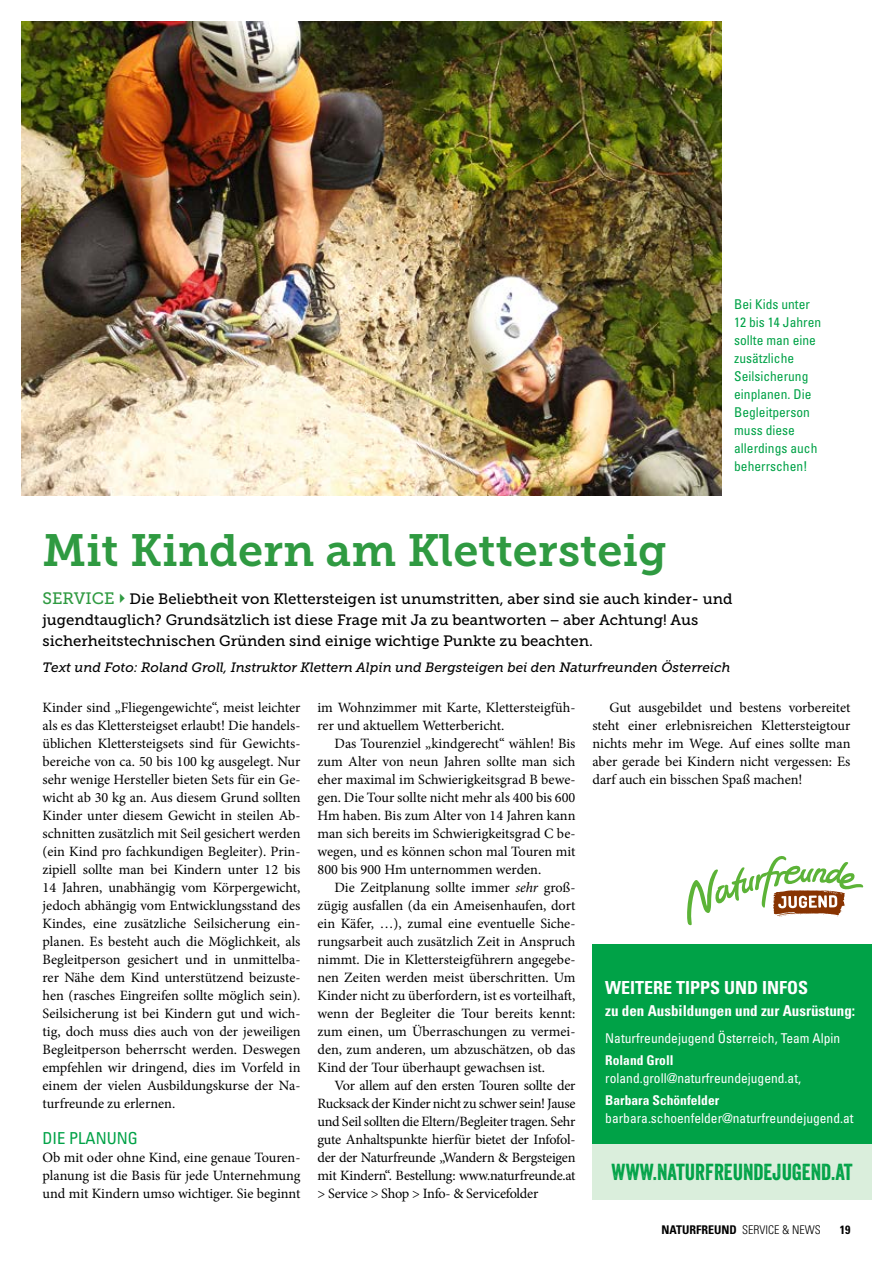
<style>
.page{position:relative;width:893px;height:1263px;background:#fff}
.page>*{position:absolute;margin:0;border:0;box-sizing:border-box;transform-origin:0 0}
.Headline_32pt___1_Se{font:45px "Museo Slab 700";color:#2f9a41}
.t1{font:22.5px "Veneer";color:#00a247}
.Kasten_Headline{font:700 condensed 18px "Univers";color:#fff}
.zwiti{font:condensed 16.5px "Univers";color:#00a247}
.Intro__1_Seite{font:15px/21px "Museo Slab 500";color:#000}
.Kasten_copy{font:700 condensed 15px "Univers";color:#fff}
.copy_mit_einzug{font:14.25px/18px "Minion Pro";letter-spacing:-.005em;color:#000;text-align:justify}
.copy{font:14.25px/18px "Minion Pro";color:#000;text-align:justify}
.Bildtext{font:condensed 13.5px/18px "Univers";color:#00a247}
.t2{font:condensed 13.5px "Univers";color:#fff}
.Autor_Foto{font:italic 13.5px "Museo Slab 500";color:#000}
.t3{font:700 condensed 13.5px "Univers";color:#fff}
.t4{font:300 condensed 12px "Univers";color:#000}
.t5{font:700 condensed 12px "Univers";color:#000}
.s1{font-size:16.5px;color:#2f9a41}
.s2{color:#2f9a41}
.s3{font-style:italic}
.s4{font-weight:700}
</style>
<div class="page">
<img style="left:21px;top:21px;width:700px;height:475px">
<div style="left:592px;top:944px;width:280px;height:204px;background:#00a247"></div>
<svg style="left:687px;top:856px;width:176px;height:69px"></svg>
<div style="left:592px;top:1144px;width:280px;height:55px;background:#daeedc"></div>
<p class="Bildtext" style="left:734px;top:295px;width:88px">Bei Kids unter<br>12 bis 14 Jahren sollte man eine zusätzliche<br>Seilsicherung einplanen. Die<br>Begleitperson muss diese allerdings auch beherrschen!</p>
<p class="Headline_32pt___1_Se" style="left:43px;top:524px;width:626px">Mit Kindern am Klettersteig</p>
<p class="Intro__1_Seite" style="left:43px;top:588px;width:692px"><span class="s1">SERVICE</span><span class="s2">✔</span>Die Beliebtheit von Klettersteigen ist unumstritten, aber sind sie auch kinder- und jugendtauglich? Grundsätzlich ist diese Frage mit Ja zu beantworten − aber Achtung! Aus sicherheitstechnischen Gründen sind einige wichtige Punkte zu beachten.</p>
<p class="Autor_Foto" style="left:43px;top:660px;width:689px">Text und Foto: Roland Groll, Instruktor Klettern Alpin und Bergsteigen bei den Naturfreunden Österreich</p>
<p class="copy" style="left:317px;top:698px;width:259px">im Wohnzimmer mit Karte, Klettersteigfüh&shy;rer und aktuellem Wetterbericht.</p>
<p class="copy_mit_einzug" style="left:317px;top:734px;width:259px;text-indent:17px">Das Tourenziel „kindgerecht“ wählen! Bis zum Alter von neun Jahren sollte man sich eher maximal im Schwierigkeitsgrad B bewe&shy;gen. Die Tour sollte nicht mehr als 400 bis 600<br>Hm haben. Bis zum Alter von 14 Jahren kann man sich bereits im Schwierigkeitsgrad C be&shy;wegen, und es können schon mal Touren mit 800 bis 900 Hm unternommen werden.</p>
<p class="copy_mit_einzug" style="left:317px;top:878px;width:259px;text-indent:17px">Die Zeitplanung sollte immer <span class="s3">sehr</span> groß&shy;zügig ausfallen (da ein Ameisenhaufen, dort ein Käfer, …), zumal eine eventuelle Siche&shy;rungsarbeit auch zusätzlich Zeit in Anspruch nimmt. Die in Klettersteigführern angegebe&shy;nen Zeiten werden meist überschritten. Um Kinder nicht zu überfordern, ist es vorteilhaft, wenn der Begleiter die Tour bereits kennt: zum einen, um Überraschungen zu vermei&shy;den, zum anderen, um abzuschätzen, ob das Kind der Tour überhaupt gewachsen ist.</p>
<p class="copy_mit_einzug" style="left:317px;top:1076px;width:259px;text-indent:17px">Vor allem auf den ersten Touren sollte der Rucksack der Kinder nicht zu schwer sein! Jause und Seil sollten die Eltern/Begleiter tragen. Sehr gute Anhaltspunkte hierfür bietet der Infofol&shy;der der Naturfreunde „Wandern &amp; Bergsteigen mit Kindern“. Bestellung: www.naturfreunde.at &gt; Service &gt; Shop &gt; Info- &amp; Servicefolder</p>
<p class="copy" style="left:43px;top:698px;width:259px">Kinder sind „Fliegengewichte“, meist leichter als es das Klettersteigset erlaubt! Die handels&shy;üblichen Klettersteigsets sind für Gewichts&shy;bereiche von ca. 50 bis 100 kg ausgelegt. Nur sehr wenige Hersteller bieten Sets für ein Ge&shy;wicht ab 30 kg an. Aus diesem Grund sollten Kinder unter diesem Gewicht in steilen Ab&shy;schnitten zusätzlich mit Seil gesichert werden (ein Kind pro fachkundigen Begleiter). Prin&shy;zipiell sollte man bei Kindern unter 12 bis 14 Jahren, unabhängig vom Körpergewicht, jedoch abhängig vom Entwicklungsstand des Kindes, eine zusätzliche Seilsicherung ein&shy;planen. Es besteht auch die Möglichkeit, als Begleitperson gesichert und in unmittelba&shy;rer Nähe dem Kind unterstützend beizuste&shy;hen (rasches Eingreifen sollte möglich sein).<br>Seilsicherung ist bei Kindern gut und wich&shy;tig, doch muss dies auch von der jeweiligen Begleitperson beherrscht werden. Deswegen empfehlen wir dringend, dies im Vorfeld in einem der vielen Ausbildungskurse der Na&shy;turfreunde zu erlernen.</p>
<p class="zwiti" style="left:43px;top:1127px;width:97px">DIE PLANUNG</p>
<p class="copy" style="left:43px;top:1148px;width:259px">Ob mit oder ohne Kind, eine genaue Touren&shy;planung ist die Basis für jede Unternehmung und mit Kindern umso wichtiger. Sie beginnt</p>
<p class="copy_mit_einzug" style="left:592px;top:698px;width:259px;text-indent:17px">Gut ausgebildet und bestens vorbereitet steht einer erlebnisreichen Klettersteigtour nichts mehr im Wege. Auf eines sollte man aber gerade bei Kindern nicht vergessen: Es darf auch ein bisschen Spaß machen!</p>
<p class="Kasten_Headline" style="left:605px;top:976px;width:205px">WEITERE TIPPS UND INFOS</p>
<p class="Kasten_copy" style="left:605px;top:1001px;width:251px">zu den Ausbildungen und zur Ausrüstung:</p>
<p class="t2" style="left:605px;top:1029px;width:237px">Naturfreundejugend Österreich, Team Alpin</p>
<p class="t3" style="left:605px;top:1052px;width:70px">Roland Groll</p>
<p class="t2" style="left:605px;top:1069px;width:197px">roland.groll@naturfreundejugend.at,</p>
<p class="t3" style="left:605px;top:1092px;width:115px">Barbara Schönfelder</p>
<p class="t2" style="left:605px;top:1110px;width:250px">barbara.schoenfelder@naturfreundejugend.at</p>
<p class="t1" style="left:612px;top:1158px;width:243px">WWW.NATURFREUNDEJUGEND.AT</p>
<p class="t4" style="left:661px;top:1222px;width:161px"><span class="s4">NATURFREUND</span> SERVICE &amp; NEWS</p>
<p class="t5" style="left:840px;top:1222px;width:12px">19</p>
</div>
